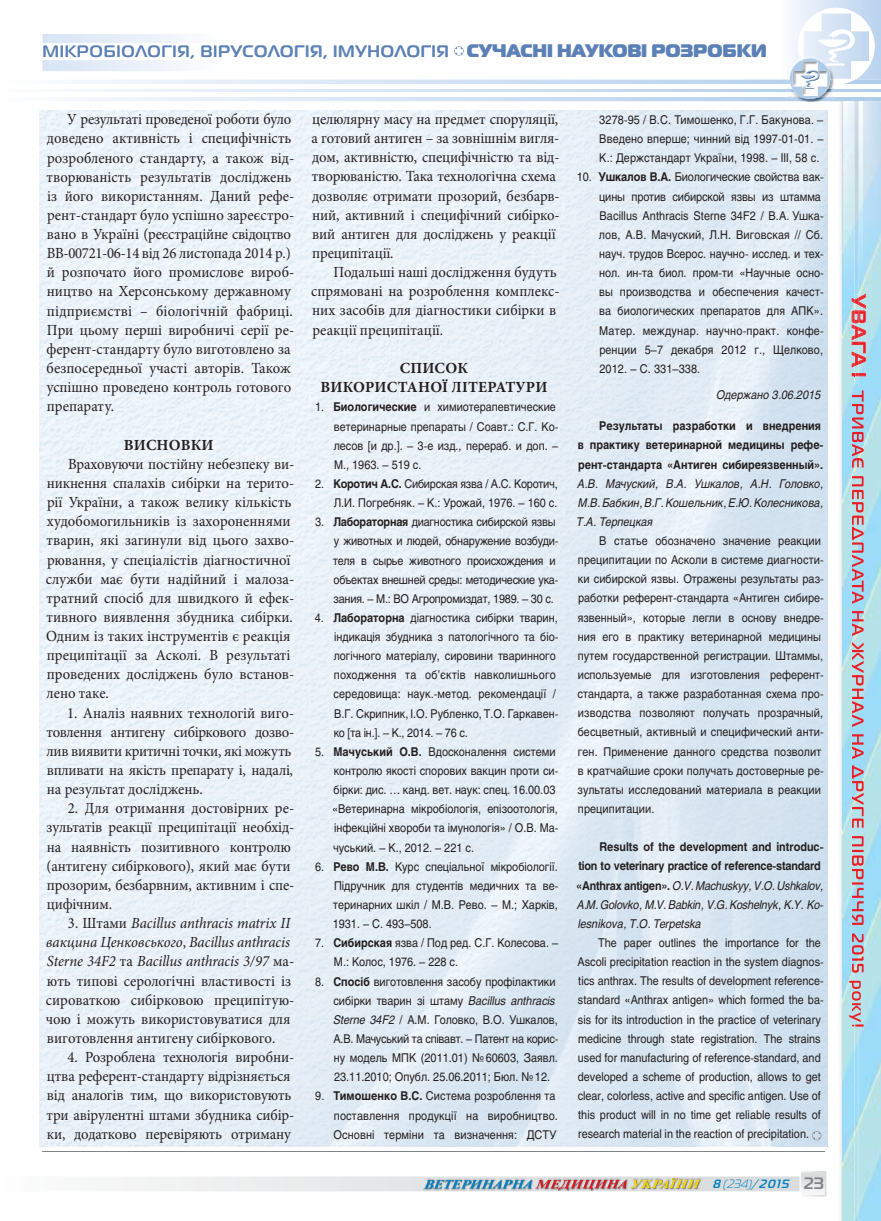
<style>
.page{position:relative;width:881px;height:1221px;background:#fff}
.page>*{position:absolute;margin:0;border:0;box-sizing:border-box;transform-origin:0 0}
.t1{font:18px "Magistral Black C";color:#82a0cb}
.t2{font:700 16.5px "Magistral C";letter-spacing:.05em;color:#82a0cb}
.t3{font:15.45px/19.2px "Minion Pro";color:#231f20;scale:.95 1}
.t4{font:700 15.45px/19.2px "Minion Pro";letter-spacing:.01em;color:#231f20;text-align:center}
.t5{font:12px/19.2px "Helios";color:#231f20;scale:.9 1}
.t6{font:12px/19.2px "Helios";letter-spacing:-.02em;color:#231f20;text-align:right;scale:.9 1}
.t7{font:700 12px/19.2px "Helios";letter-spacing:-.02em;color:#231f20;scale:.9 1}
.t8{font:italic 12px/19.2px "Helios";color:#231f20;text-align:justify;scale:.9 1}
.t9{font:700 12px/19.2px "Helios";color:#231f20;scale:.9 1}
.t10{font:italic 700 12px "Magistral C";color:#0082c4}
.s1{font-style:italic}
.s2{font-weight:700}
.s3{font-weight:400;font-style:italic}
.s4{font-weight:400}
.s5{font-style:normal;font-size:16.5px;color:#808285}
</style>
<div class="page">
<img style="left:840px;top:102px;width:40px;height:1118px">
<hr style="left:43px;top:1151px;width:781px;height:1px;background:#808285">
<svg style="left:124px;top:1171px;width:702px;height:25px"></svg>
<img style="left:40px;top:111px;width:786px;height:1035px">
<svg style="left:811px;top:1130px;width:10px;height:10px"></svg>
<svg style="left:42px;top:0;width:838px;height:102px"></svg>
<img style="left:854px;top:101px;width:8px;height:1119px">
<img style="left:851px;top:293px;width:14px;height:1px">
<svg style="left:851px;top:294px;width:14px;height:83px"></svg>
<img style="left:851px;top:385px;width:12px;height:589px">
<img style="left:854px;top:385px;width:4px;height:589px">
<img style="left:858px;top:385px;width:4px;height:589px">
<img style="left:848px;top:980px;width:6px;height:42px">
<img style="left:854px;top:980px;width:6px;height:42px">
<svg style="left:851px;top:1024px;width:12px;height:2px"></svg>
<h2 class="t2" style="left:43px;top:41px;width:407px">МІКРОБІОЛОГІЯ, ВІРУСОЛОГІЯ, ІМУНОЛОГІЯ</h2>
<h1 class="t1" style="left:466px;top:39px;width:301px">СУЧАСНІ НАУКОВІ РОЗРОБКИ</h1>
<p class="t3" style="left:46px;top:110px;width:262px;text-indent:21px">У результаті проведеної роботи було доведено активність і специфічність розробленого стандарту, а також від&shy;творюваність результатів досліджень із його використанням. Даний рефе&shy;рент-стан дарт було успішно зареєстро&shy;вано в Украї ні (реєстраційне свідоцтво ВВ-00721-06-14 від 26 листопада 2014 р.) й розпочато його промислове вироб&shy;ництво на Херсонському державному підприємстві – біологічній фабриці.<br>При цьому перші виробничі серії ре&shy;ферент-стандарту було виготовлено за безпосередньої участі авторів. Також успішно проведено контроль готового препарату.</p>
<p class="t4" style="left:124px;top:435px;width:91px">ВИСНОВКИ</p>
<p class="t3" style="left:46px;top:454px;width:263px;text-indent:22px">Враховуючи постійну небезпеку ви&shy;никнення спалахів сибірки на терито&shy;рії України, а також велику кількість худобомогильників із захороненнями тварин, які загинули від цього захво&shy;рювання, у спеціалістів діагностичної служби має бути надійний і малоза&shy;тратний спосіб для швидкого й ефек&shy;тивного виявлення збудника сибірки.<br>Одним із таких інструментів є реакція преципітації за Асколі. В результаті проведених досліджень було встанов&shy;лено таке.</p>
<p class="t3" style="left:47px;top:703px;width:262px;text-indent:21px">1. Аналіз наявних технологій виго&shy;товлення антигену сибіркового дозво&shy;лив виявити критичні точки, які можуть впливати на якість препарату і, надалі, на результат досліджень.</p>
<p class="t3" style="left:46px;top:798px;width:262px;text-indent:21px">2. Для отримання достовірних ре&shy;зультатів реакції преципітації необхід&shy;на наявність позитивного контролю (антигену сибіркового), який має бути прозорим, безбарвним, активним і спе&shy;цифічним.</p>
<p class="t3" style="left:46px;top:913px;width:263px;text-indent:22px">3. Штами <span class="s1">Bacillus anthracis matrix II вакцина Ценковського</span>, <span class="s1">Bacillus anthracis Sterne 34F2</span> та <span class="s1">Bacillus anthracis 3/97</span> ма&shy;ють типові серологічні властивості із сироваткою сибірковою преципітую&shy;чою і можуть використовуватися для виготовлення антигену сибіркового.</p>
<p class="t3" style="left:47px;top:1047px;width:262px;text-indent:21px">4. Розроблена технологія виробни&shy;цтва референт-стандарту відрізняється від аналогів тим, що використовують три авірулентні штами збудника сибір&shy;ки, додатково перевіряють отриману</p>
<p class="t3" style="left:311px;top:109px;width:262px">целюлярну масу на предмет споруляції, а готовий антиген – за зовнішнім вигля&shy;дом, активністю, специфічністю та від&shy;творюваністю. Така технологічна схема дозволяє отримати прозорий, безбарв&shy;ний, активний і специфічний сибірко&shy;вий антиген для досліджень у реакції преципітації.</p>
<p class="t3" style="left:311px;top:262px;width:263px;text-indent:22px">Подальші наші дослідження будуть спрямовані на розроблення комплекс&shy;них засобів для діагностики сибірки в реакції преципітації.</p>
<p class="t4" style="left:320px;top:358px;width:228px">СПИСОК<br>ВИКОРИСТАНОЇ ЛІТЕРАТУРИ</p>
<p class="t5" style="left:333px;top:397px;width:251px;text-indent:-19px">1. <span class="s2">Биологические</span> и химиотерапевтические ветеринарные препараты / Соавт.: С.Г. Ко&shy;лесов [и др.]. – 3-е изд., перераб. и доп. – М., 1963. – 519 с.</p>
<p class="t6" style="left:315px;top:474px;width:271px">2. <span class="s2">Коротич А.С.</span> Сибирская язва / А.С. Ко ротич,<br>Л.И. Погребняк. – К.: Урожай, 1976. – 160 с.</p>
<p class="t6" style="left:333px;top:512px;width:252px;text-align:left;text-indent:-18px">3. <span class="s2">Лабораторная</span> диагностика сибирской язвы у животных и людей, обнаружение возбуди&shy;теля в сырье животного происхождения и объектах внешней среды: методические ука&shy;зания. – М.: ВО Агропромиздат, 1989. – 30 с.</p>
<p class="t5" style="left:333px;top:608px;width:251px;text-indent:-19px">4. <span class="s2">Лабораторна</span> діагностика сибірки тварин, індикація збудника з патологічного та біо&shy;логічного матеріалу, сировини тваринного походження та об’єктів навколишнього середовища: наук.-метод. рекомендації / В.Г. Скрипник, І.О. Рубленко, Т.О. Гаркавен - ко [та ін.]. – К., 2014. – 76 с.</p>
<p class="t5" style="left:332px;top:742px;width:253px;text-indent:-17px">5. <span class="s2">Мачуський О.В.</span> Вдосконалення системи контролю якості спорових вакцин проти си&shy;бірки: дис. … канд. вет. наук: спец. 16.00.03 «Ветеринарна мікробіологія, епізоотологія, інфекційні хвороби та імунологія» / О.В. Ма&shy;чуський. – К., 2012. – 221 с.</p>
<p class="t5" style="left:332px;top:856px;width:252px;text-align:justify;text-indent:-18px">6. <span class="s2">Рево М.В.</span> Курс спеціальної мікробіології.<br>Підручник для студентів медичних та ве&shy;теринарних шкіл / М.В. Рево. – М.; Харків, 1931. – С. 493–508.</p>
<p class="t5" style="left:334px;top:933px;width:250px;text-indent:-19px">7. <span class="s2">Сибирская</span> язва / Под ред. С.Г. Колесова. –<br>М.: Колос, 1976. – 228 с.</p>
<p class="t5" style="left:333px;top:971px;width:251px;text-indent:-18px">8. <span class="s2">Спосіб</span> виготовлення засобу профілактики сибірки тварин зі штаму <span class="s1">Bacillus anthracis Sterne 34F2</span> / А.М. Головко, В.О. Ушкалов, А.В. Мачуський та співавт. – Патент на корис&shy;ну модель МПК (2011.01) № 60603, Заявл.<br>23.11.2010; Опубл. 25.06.2011; Бюл. № 12.</p>
<p class="t5" style="left:333px;top:1086px;width:251px;text-indent:-18px">9. <span class="s2">Тимошенко В.С.</span> Система розроблення та поставлення продукції на виробництво.<br>Основні терміни та визначення: ДСТУ</p>
<p class="t5" style="left:599px;top:110px;width:250px;text-align:justify">3278-95 / В.С. Тимошенко, Г.Г. Бакунова. – Введено вперше; чинний від 1997-01-01. – К.: Держстандарт України, 1998. – ІІІ, 58 с.</p>
<p class="t5" style="left:598px;top:167px;width:251px;text-indent:-22px">10. <span class="s2">Ушкалов В.А.</span> Биологические свойства вак&shy;цины против сибирской язвы из штамма Bacillus Anthracis Sterne 34F2 / В.А. Ушка - лов, А.В. Мачуский, Л.Н. Вигов ская // Сб. науч. трудов Всерос. научно- исслед. и тех&shy;нол. ин-та биол. пром-ти «Научные осно - вы производства и обеспечения качест - ва био логических препаратов для АПК».<br>Матер. меж ду нар. научно-практ. конфе&shy;ренции 5–7 де каб ря 2012 г., Щелково, 2012. – С. 331–338.</p>
<p class="t8" style="left:716px;top:385px;width:117px">Одержано 3.06.2015</p>
<p class="t9" style="left:577px;top:416px;width:274px;text-indent:21px">Результаты разработки и внедрения в практику ветеринарной медицины ре фе&shy;рент-стандарта «Антиген сибиреязвенный».</p>
<p class="t8" style="left:576px;top:473px;width:276px">А.В. Ма чуский, В.А. Ушкалов, А.Н. Головко, М.В. Бабкин, В.Г. Кошельник, Е.Ю. Колесникова, Т.А. Терпецкая</p>
<p class="t5" style="left:577px;top:531px;width:275px;text-indent:22px">В статье обозначено значение реакции преципитации по Асколи в системе диагности&shy;ки сибирской язвы. Отражены результаты раз&shy;работки референт-стандарта «Антиген сибире&shy;язвенный», которые легли в основу внедре - ния его в практику ветеринарной медицины путем государственной регистрации. Штаммы, используемые для изготовления референт&shy;стандарта, а также разработанная схема про&shy;изводства позволяют получать прозрачный, бесцветный, активный и специфический анти&shy;ген. Применение данного средства позволит в кратчайшие сроки получать достоверные ре&shy;зультаты исследований материала в реакции преципитации.</p>
<p class="t7" style="left:576px;top:837px;width:276px;text-indent:23px">Results of the development and introduc&shy;tion to veterinary practice of reference-standard «Anthrax antigen». <span class="s3">O.V. Machuskyy, V.O. Ush kalov, A.M. Golovko, M.V. Babkin, V.G. Koshelnyk, K.Y. Ko&shy;les nikova, T.O. Terpetska</span></p>
<p class="t5" style="left:577px;top:932px;width:275px;text-indent:21px">The paper outlines the importance for the Ascoli precipitation reaction in the system diagnos&shy;tics anthrax. The results of development reference&shy;standard «Anthrax antigen» which formed the ba&shy;sis for its introduction in the practice of veterinary medicine through state registration. The strains used for manufacturing of reference-standard, and developed a scheme of production, allows to get clear, colorless, active and specific antigen. Use of this product will in no time get reliable results of research material in the reaction of precipitation.</p>
<p class="t10" style="left:712px;top:1176px;width:113px">8 <span class="s4">(234)</span>/2015 <span class="s5">2 3</span></p>
</div>
